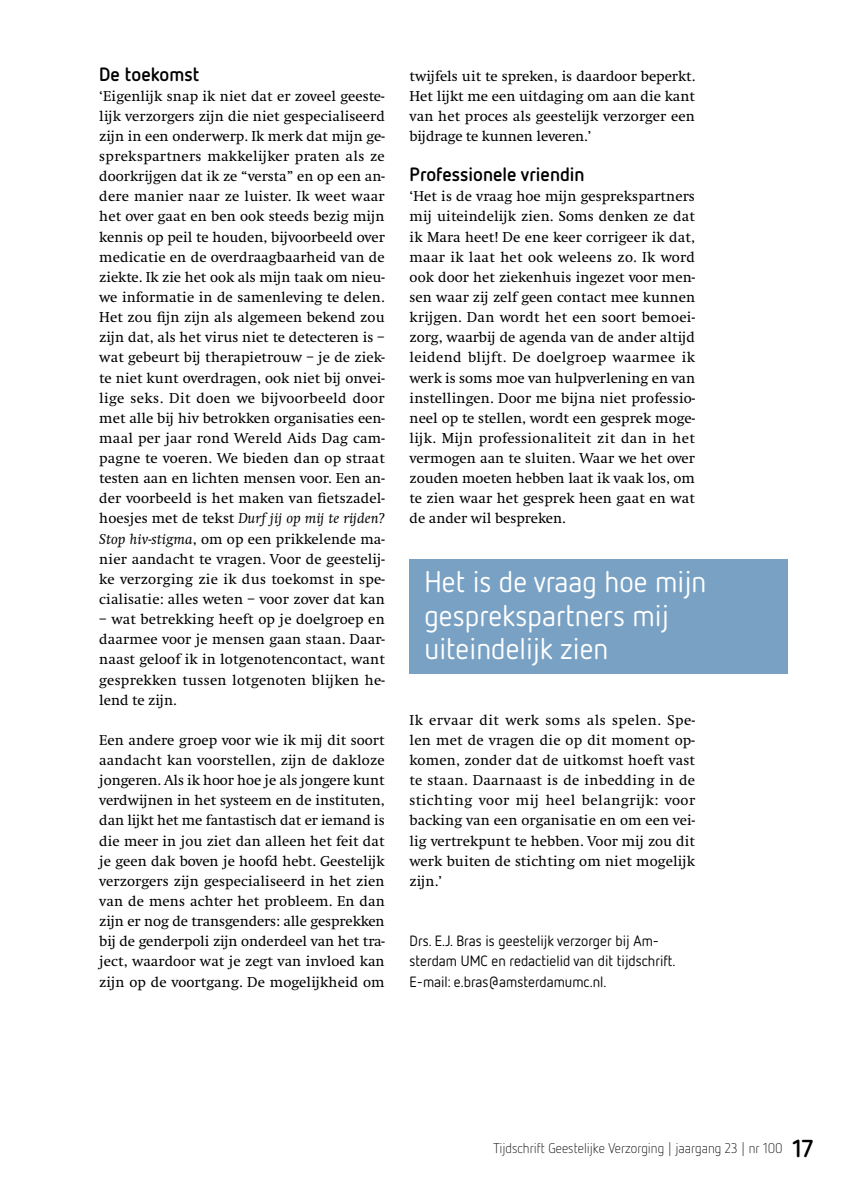
<style>
.page{position:relative;width:844px;height:1191px;background:#fff}
.page>*{position:absolute;margin:0;border:0;box-sizing:border-box;transform-origin:0 0}
.t1{font:29.75px/33.2px "Netto OT";color:#fff}
.t2{font:700 19.25px "Netto OT";color:#000}
.t3{font:14.88px/20.1px "Swift ISE";letter-spacing:.005em;color:#000;text-align:justify}
.t4{font:14.88px/20.1px "Netto OT";color:#000}
.t5{font:300 14px "Netto OT";color:#000}
.s1{font-style:italic}
.s2{font-weight:700;font-size:24.5px}
</style>
<div class="page">
<div style="left:409px;top:559px;width:378px;height:115px;background:#78a1c4"></div>
<p class="t2" style="left:99px;top:62px;width:101px">De toekomst</p>
<p class="t3" style="left:99px;top:86px;width:287px">‘Eigenlijk snap ik niet dat er zoveel geeste&shy;lijk verzorgers zijn die niet gespecialiseerd zijn in een onderwerp. Ik merk dat mijn ge&shy;sprekspartners makkelijker praten als ze doorkrijgen dat ik ze “versta” en op een an&shy;dere manier naar ze luister. Ik weet waar het over gaat en ben ook steeds bezig mijn kennis op peil te houden, bijvoorbeeld over medicatie en de overdraagbaarheid van de ziekte. Ik zie het ook als mijn taak om nieu&shy;we informatie in de samenleving te delen.<br>Het zou fijn zijn als algemeen bekend zou zijn dat, als het virus niet te detecteren is – wat gebeurt bij therapietrouw – je de ziek&shy;te niet kunt overdragen, ook niet bij onvei&shy;lige seks. Dit doen we bijvoorbeeld door met alle bij hiv betrokken organisaties een&shy;maal per jaar rond Wereld Aids Dag cam&shy;pagne te voeren. We bieden dan op straat testen aan en lichten mensen voor. Een an&shy;der voorbeeld is het maken van fietszadel&shy;hoesjes met de tekst <span class="s1">Durf jij op mij te rijden?<br>Stop hiv-stigma</span>, om op een prikkelende ma&shy;nier aandacht te vragen. Voor de geestelij&shy;ke verzorging zie ik dus toekomst in spe&shy;cialisatie: alles weten – voor zover dat kan</p>
<p class="t3" style="left:99px;top:609px;width:287px">– wat betrekking heeft op je doelgroep en daarmee voor je mensen gaan staan. Daar&shy;naast geloof ik in lotgenotencontact, want gesprekken tussen lotgenoten blijken he&shy;lend te zijn.</p>
<p class="t3" style="left:99px;top:730px;width:287px">Een andere groep voor wie ik mij dit soort aandacht kan voorstellen, zijn de dakloze jongeren. Als ik hoor hoe je als jongere kunt verdwijnen in het systeem en de instituten, dan lijkt het me fantastisch dat er iemand is die meer in jou ziet dan alleen het feit dat je geen dak boven je hoofd hebt. Geestelijk verzorgers zijn gespecialiseerd in het zien van de mens achter het probleem. En dan zijn er nog de transgenders: alle gesprekken bij de genderpoli zijn onderdeel van het tra&shy;ject, waardoor wat je zegt van invloed kan zijn op de voortgang. De mogelijkheid om</p>
<p class="t3" style="left:409px;top:66px;width:287px">twijfels uit te spreken, is daardoor beperkt.<br>Het lijkt me een uitdaging om aan die kant van het proces als geestelijk verzorger een bijdrage te kunnen leveren.’</p>
<p class="t2" style="left:409px;top:162px;width:176px">Professionele vriendin</p>
<p class="t3" style="left:409px;top:187px;width:287px">‘Het is de vraag hoe mijn gesprekspartners mij uiteindelijk zien. Soms denken ze dat ik Mara heet! De ene keer corrigeer ik dat, maar ik laat het ook weleens zo. Ik word ook door het ziekenhuis ingezet voor men&shy;sen waar zij zelf geen contact mee kunnen krijgen. Dan wordt het een soort bemoei&shy;zorg, waarbij de agenda van de ander altijd leidend blijft. De doelgroep waarmee ik werk is soms moe van hulpverlening en van instellingen. Door me bijna niet professio&shy;neel op te stellen, wordt een gesprek moge&shy;lijk. Mijn professionaliteit zit dan in het vermogen aan te sluiten. Waar we het over zouden moeten hebben laat ik vaak los, om te zien waar het gesprek heen gaat en wat de ander wil bespreken.</p>
<h1 class="t1" style="left:424px;top:564px;width:283px">Het is de vraag hoe mijn gesprekspartners mij uiteindelijk zien</h1>
<p class="t3" style="left:409px;top:710px;width:287px">Ik ervaar dit werk soms als spelen. Spe&shy;len met de vragen die op dit moment op&shy;komen, zonder dat de uitkomst hoeft vast te staan. Daarnaast is de inbedding in de stichting voor mij heel belangrijk: voor backing van een organisatie en om een vei&shy;lig vertrekpunt te hebben. Voor mij zou dit werk buiten de stichting om niet mogelijk zijn.’</p>
<p class="t4" style="left:409px;top:930px;width:267px">Drs. E.J. Bras is geestelijk verzorger bij Am&shy;sterdam UMC en redactielid van dit tijdschrift.<br>E-mail: e.bras@amsterdamumc.nl.</p>
<p class="t5" style="left:493px;top:1139px;width:321px">Tijdschrift Geestelijke Verzorging | jaargang 23 | nr 100 <span class="s2">17</span></p>
</div>
